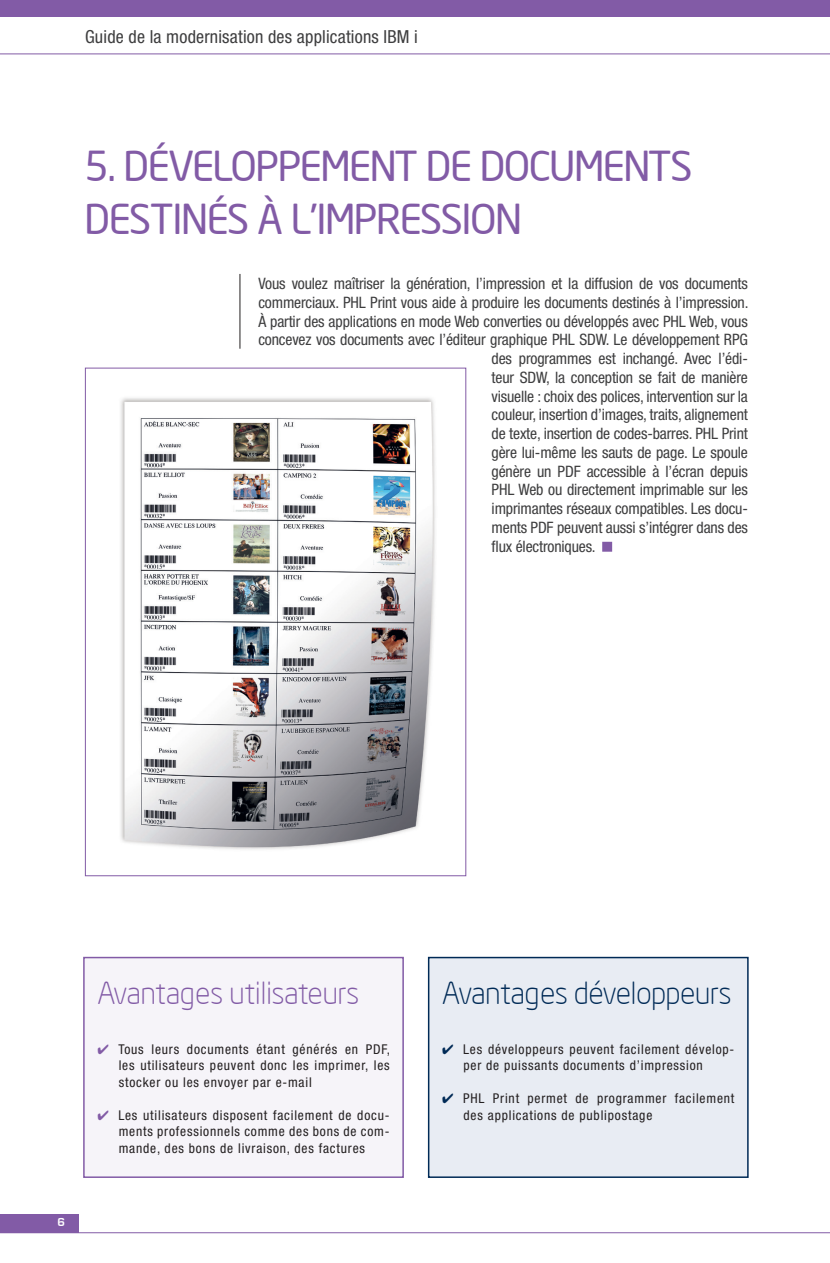
<style>
.page{position:relative;width:830px;height:1263px;background:#fff}
.page>*{position:absolute;margin:0;border:0;box-sizing:border-box;transform-origin:0 0}
.t1{font:40.5px/52.5px "Neo Sans Intel";letter-spacing:-.02em;color:#825ba6}
.t2{font:300 30px "Neo Sans Intel";color:#825ba6}
.t3{font:300 30px "Neo Sans Intel";color:#002a56}
.t4{font:condensed 18px "Helvetica Neue";letter-spacing:.01em;color:#3e3e3f}
.t5{font:condensed 15.75px "Helvetica Neue";letter-spacing:-.01em;color:#3e3e3f}
.t6{font:condensed 13.5px/16.5px "Helvetica Neue";letter-spacing:.06em;color:#231f20;text-align:justify}
.t7{font:700 12px "Eurostile";color:#fff}
.s1{color:#825ba6}
.s2{color:#002a56}
</style>
<div class="page">
<div style="left:0;top:1214px;width:78px;height:18px;background:#825ba6"></div>
<hr style="left:0;top:54px;width:829px;height:1px;background:#825ba6">
<hr style="left:0;top:1232px;width:829px;height:1px;background:#825ba6">
<div style="left:0;top:0;width:829px;height:17px;background:#825ba6"></div>
<div style="left:84px;top:957px;width:319px;height:220px;background:#f6f4f9"></div>
<div style="left:83px;top:957px;width:320px;height:221px;border:2px solid #825ba6"></div>
<div style="left:428px;top:957px;width:319px;height:220px;background:#e8ecf3"></div>
<div style="left:427px;top:957px;width:321px;height:221px;border:2px solid #002a56"></div>
<div style="left:602px;top:542px;width:10px;height:10px;background:#825ba6;border:2px solid #825ba6"></div>
<hr style="left:239px;top:274px;width:1px;height:75px;background:#231f20">
<img style="left:120px;top:398px;width:315px;height:452px">
<p class="t4" style="left:85px;top:26px;width:334px">Guide de la modernisation des applications IBM i</p>
<h1 class="t1" style="left:85px;top:140px;width:608px">5. DÉVELOPPEMENT DE DOCUMENTS<br>DESTINÉS À L’IMPRESSION</h1>
<p class="t5" style="left:258px;top:274px;width:491px">Vous voulez maîtriser la génération, l’impression et la diffusion de vos documents</p>
<p class="t5" style="left:258px;top:293px;width:491px">commerciaux. PHL Print vous aide à produire les documents destinés à l’impression.</p>
<p class="t5" style="left:258px;top:312px;width:490px">À partir des applications en mode Web converties ou développés avec PHL Web, vous</p>
<p class="t5" style="left:258px;top:331px;width:490px">concevez vos documents avec l’éditeur graphique PHL SDW. Le développement RPG</p>
<p class="t5" style="left:491px;top:349px;width:258px">des programmes est inchangé. Avec l’édi-</p>
<p class="t5" style="left:491px;top:368px;width:258px">teur SDW, la conception se fait de manière</p>
<p class="t5" style="left:491px;top:387px;width:258px">visuelle : choix des polices, intervention sur la</p>
<p class="t5" style="left:491px;top:406px;width:258px">couleur, insertion d’images, traits, alignement</p>
<p class="t5" style="left:491px;top:424px;width:258px">de texte, insertion de codes-barres. PHL Print</p>
<p class="t5" style="left:491px;top:443px;width:258px">gère lui-même les sauts de page. Le spoule</p>
<p class="t5" style="left:491px;top:462px;width:258px">génère un PDF accessible à l’écran depuis</p>
<p class="t5" style="left:491px;top:481px;width:258px">PHL Web ou directement imprimable sur les</p>
<p class="t5" style="left:491px;top:499px;width:258px">imprimantes réseaux compatibles. Les docu-</p>
<p class="t5" style="left:491px;top:518px;width:258px">ments PDF peuvent aussi s’intégrer dans des</p>
<p class="t5" style="left:491px;top:537px;width:105px">flux électroniques.</p>
<p class="t7" style="left:57px;top:1215px;width:9px">6</p>
<h2 class="t2" style="left:97px;top:975px;width:263px">Avantages utilisateurs</h2>
<p class="t6" style="left:119px;top:1040px;width:273px;text-indent:-21px"><span class="s1">✔✔</span> Tous leurs documents étant générés en PDF, les utilisateurs peuvent donc les imprimer, les stocker ou les envoyer par e-mail</p>
<p class="t6" style="left:119px;top:1106px;width:272px;text-indent:-21px"><span class="s1">✔✔</span> Les utilisateurs disposent facilement de docu&shy;ments professionnels comme des bons de com&shy;mande, des bons de livraison, des factures</p>
<h2 class="t3" style="left:442px;top:975px;width:291px">Avantages développeurs</h2>
<p class="t6" style="left:463px;top:1040px;width:272px;text-indent:-21px"><span class="s2">✔✔</span> Les développeurs peuvent facilement dévelop&shy;per de puissants documents d’impression</p>
<p class="t6" style="left:463px;top:1090px;width:272px;text-indent:-21px"><span class="s2">✔✔</span> PHL Print permet de programmer facilement des applications de publipostage</p>
</div>
